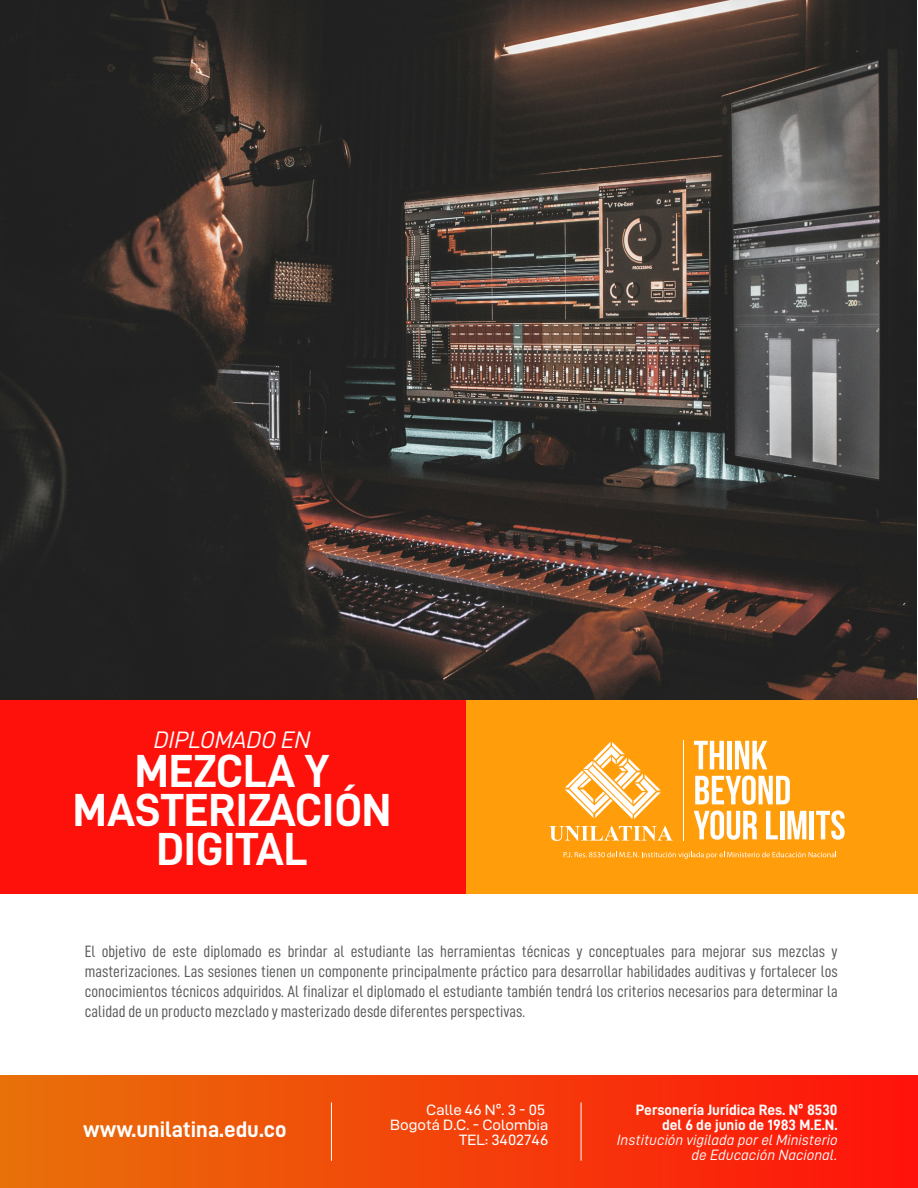
<style>
.page{position:relative;width:918px;height:1188px;background:#fff}
.page>*{position:absolute;margin:0;border:0;box-sizing:border-box;transform-origin:0 0}
.t1{font:46.5px/39px "D DIN Bold";color:#fff;text-align:center}
.t2{font:24px "D DIN Italic";color:#fff}
.t3{font:22.5px "D DIN Bold";color:#fff}
.t4{font:16.5px/19.8px "D DIN Condensed";color:#58595b;text-align:justify}
.t5{font:15px/15px "D DIN Italic";color:#fff;text-align:right}
.t6{font:15px/15px "D DIN Bold";color:#fff;text-align:right}
.t7{font:15px/15px "D DIN Exp";color:#fff;text-align:right}
</style>
<div class="page">
<div style="left:464px;top:698px;width:454px;height:196px;background:#ff9d0b"></div>
<div style="left:0;top:698px;width:465px;height:196px;background:#ff110b"></div>
<svg style="left:549px;top:826px;width:124px;height:15px"></svg>
<svg style="left:565px;top:742px;width:96px;height:77px"></svg>
<svg style="left:694px;top:741px;width:30px;height:28px"></svg>
<div style="left:727px;top:741px;width:5px;height:28px;background:#fff"></div>
<svg style="left:735px;top:741px;width:32px;height:28px"></svg>
<svg style="left:694px;top:775px;width:112px;height:65px"></svg>
<hr style="left:810px;top:811px;width:4px;height:28px;background:#fff">
<svg style="left:816px;top:810px;width:29px;height:30px"></svg>
<hr style="left:683px;top:741px;width:1px;height:100px;background:#fff">
<svg style="left:564px;top:852px;width:272px;height:7px"></svg>
<div style="left:0;top:1075px;width:918px;height:113px;background:linear-gradient(to right,#e8710a,#ff120b)"></div>
<hr style="left:331px;top:1102px;width:1px;height:59px;background:#fff">
<hr style="left:581px;top:1102px;width:1px;height:59px;background:#fff">
<img style="left:0;top:1px;width:917px;height:699px">
<h2 class="t2" style="left:154px;top:727px;width:158px">DIPLOMADO EN</h2>
<h1 class="t1" style="left:73px;top:751px;width:320px">MEZCLA Y<br>MASTERIZACIÓN<br>DIGITAL</h1>
<p class="t4" style="left:85px;top:941px;width:754px">El objetivo de este diplomado es brindar al estudiante las herramientas técnicas y conceptuales para mejorar sus mezclas y masterizaciones. Las sesiones tienen un componente principalmente práctico para desarrollar habilidades auditivas y fortalecer los conocimientos técnicos adquiridos. Al finalizar el diplomado el estudiante también tendrá los criterios necesarios para determinar la calidad de un producto mezclado y masterizado desde diferentes perspectivas.</p>
<h3 class="t3" style="left:83px;top:1117px;width:205px">www.unilatina.edu.co</h3>
<p class="t7" style="left:390px;top:1102px;width:160px">Calle 46 Nº. 3 - 05<br>Bogotá D.C. - Colombia</p>
<p class="t7" style="left:459px;top:1132px;width:91px">TEL: 3402746</p>
<p class="t6" style="left:636px;top:1102px;width:203px">Personería Jurídica Res. Nº 8530 del 6 de junio de 1983 M.E.N.</p>
<p class="t5" style="left:617px;top:1132px;width:222px">Institución vigilada por el Ministerio de Educación Nacional.</p>
</div>
